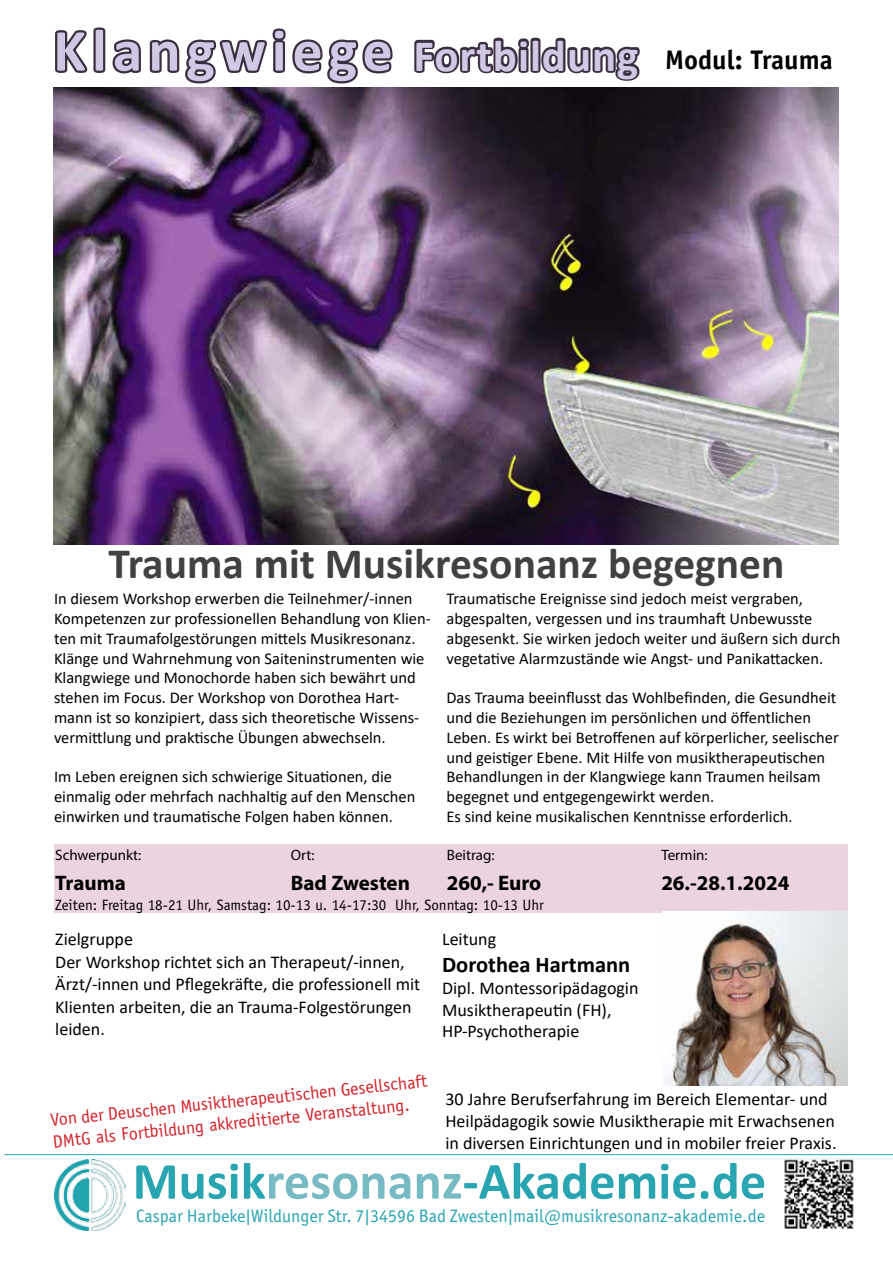
<style>
.page{position:relative;width:893px;height:1263px;background:#fff}
.page>*{position:absolute;margin:0;border:0;box-sizing:border-box;transform-origin:0 0}
.t1{font:700 52.5px "Calibri";color:#28a5b1}
.t2{font:700 45px "Calibri";letter-spacing:.02em;color:#d1c8e5}
.t3{font:700 43.5px "Calibri";color:#414042}
.t4{font:700 27px "Officina Sans";color:#000}
.t5{font:700 22.5px "Calibri";color:#000}
.t6{font:700 21px "Myriad Pro";color:#000}
.t7{font:18px/21.6px "Calibri";color:#000}
.t8{font:18px/21.6px "Officina Sans";color:#d2232a}
.t9{font:18px "Officina Sans ITC Pro";color:#28a5b1}
.t10{font:16.5px/19.8px "Calibri";color:#000}
.t11{font:15px "Officina Sans";color:#000}
.t12{font:15px "Myriad Pro";color:#000}
.s1{font-size:60px}
.s2{color:#78bac4}
</style>
<div class="page">
<img style="left:53px;top:87px;width:786px;height:457px">
<svg style="left:53px;top:27px;width:343px;height:70px"></svg>
<svg style="left:414px;top:37px;width:226px;height:44px"></svg>
<div style="left:54px;top:844px;width:793px;height:68px;background:#ecd3e0"></div>
<svg style="left:101px;top:519px;width:689px;height:26px;background:#46334f"></svg>
<div style="left:401px;top:1103px;width:12px;height:12px;border:9px solid #fff;border-radius:50%"></div>
<hr style="left:5px;top:1154px;width:888px;height:1px;background:#28a5b1">
<img style="left:662px;top:911px;width:185px;height:174px">
<img style="left:54px;top:1159px;width:71px;height:71px">
<img style="left:784px;top:1159px;width:70px;height:70px">
<h2 class="t2" style="left:53px;top:24px;width:587px"><span class="s1">Klangwiege</span> Fortbildung</h2>
<h3 class="t4" style="left:665px;top:43px;width:169px">Modul: Trauma</h3>
<h3 class="t3" style="left:108px;top:532px;width:677px">Trauma mit Musikresonanz begegnen</h3>
<p class="t10" style="left:54px;top:588px;width:378px">In diesem Workshop erwerben die Teilnehmer/-innen Kompetenzen zur professionellen Behandlung von Klien&shy;ten mit Traumafolgestörungen mittels Musikresonanz.<br>Klänge und Wahrnehmung von Saiteninstrumenten wie Klangwiege und Monochorde haben sich bewährt und stehen im Focus. Der Workshop von Dorothea Hart&shy;mann ist so konzipiert, dass sich theoretische Wissens&shy;vermittlung und praktische Übungen abwechseln.</p>
<p class="t10" style="left:54px;top:767px;width:363px">Im Leben ereignen sich schwierige Situationen, die einmalig oder mehrfach nachhaltig auf den Menschen einwirken und traumatische Folgen haben können.</p>
<p class="t10" style="left:446px;top:588px;width:395px">Traumatische Ereignisse sind jedoch meist vergraben, abgespalten, vergessen und ins traumhaft Unbewusste abgesenkt. Sie wirken jedoch weiter und äußern sich durch vegetative Alarmzustände wie Angst- und Panikattacken.</p>
<p class="t10" style="left:446px;top:687px;width:394px">Das Trauma beeinflusst das Wohlbefinden, die Gesundheit und die Beziehungen im persönlichen und öffentlichen Leben. Es wirkt bei Betroffenen auf körperlicher, seelischer und geistiger Ebene. Mit Hilfe von musiktherapeutischen Behandlungen in der Klangwiege kann Traumen heilsam begegnet und entgegengewirkt werden.<br>Es sind keine musikalischen Kenntnisse erforderlich.</p>
<p class="t12" style="left:55px;top:845px;width:87px">Schwerpunkt:</p>
<p class="t12" style="left:291px;top:845px;width:25px">Ort:</p>
<p class="t12" style="left:447px;top:845px;width:49px">Beitrag:</p>
<p class="t12" style="left:661px;top:845px;width:48px">Termin:</p>
<p class="t6" style="left:55px;top:869px;width:72px">Trauma</p>
<p class="t6" style="left:291px;top:869px;width:121px">Bad Zwesten</p>
<p class="t6" style="left:447px;top:869px;width:96px">260,- Euro</p>
<p class="t6" style="left:661px;top:869px;width:130px">26.-28.1.2024</p>
<p class="t11" style="left:55px;top:896px;width:490px">Zeiten: Freitag 18-21 Uhr, Samstag: 10-13 u. 14-17:30 Uhr, Sonntag: 10-13 Uhr</p>
<p class="t7" style="left:55px;top:928px;width:366px;line-height:22.5px">Zielgruppe<br>Der Workshop richtet sich an Therapeut/-innen, Ärzt/-innen und Pflegekräfte, die professionell mit Klienten arbeiten, die an Trauma-Folgestörungen leiden.</p>
<p class="t8" style="left:49px;top:1109px;width:380px;rotate:-6deg">Von der Deuschen Musiktherapeutischen Gesellschaft<br>DMtG als Fortbildung akkreditierte Veranstaltung.</p>
<p class="t7" style="left:442px;top:928px;width:56px">Leitung</p>
<h3 class="t5" style="left:442px;top:949px;width:190px">Dorothea Hartmann</h3>
<p class="t7" style="left:442px;top:977px;width:198px">Dipl. Montessoripädagogin<br>Musiktherapeutin (FH),<br>HP-Psychotherapie</p>
<p class="t7" style="left:445px;top:1088px;width:393px">30 Jahre Berufserfahrung im Bereich Elementar- und<br>Heilpädagogik sowie Musiktherapie mit Erwachsenen in diversen Einrichtungen und in mobiler freier Praxis.</p>
<h1 class="t1" style="left:133px;top:1144px;width:635px">Musik<span class="s2">resonanz</span>-Akademie.de</h1>
<p class="t9" style="left:136px;top:1205px;width:631px">Caspar Harbeke|Wildunger Str. 7|34596 Bad Zwesten|mail@musikresonanz-akademie.de</p>
</div>
